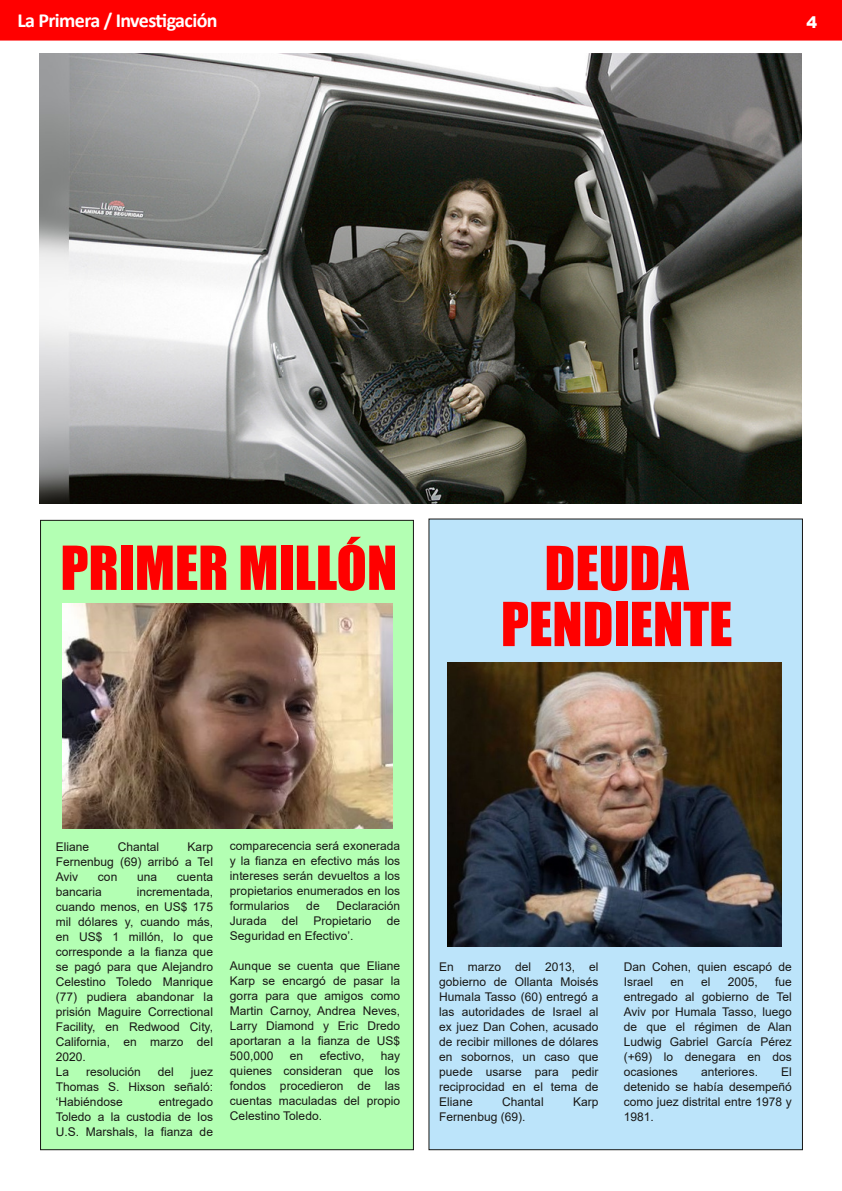
<style>
.page{position:relative;width:842px;height:1191px;background:#fff}
.page>*{position:absolute;margin:0;border:0;box-sizing:border-box;transform-origin:0 0}
.t1{font:56px/56px "Impact";color:#f00;text-align:center}
.t2{font:700 20px "Calibri";letter-spacing:-.03em;color:#fff}
.t3{font:900 16px "Arial";color:#fff}
.t4{font:12px/15px "Arial";color:#181715;text-align:justify}
</style>
<div class="page">
<div style="left:0;top:0;width:841px;height:40px;background:#f00"></div>
<div style="left:0;top:0;width:842px;height:41px;border:1px solid #f00"></div>
<div style="left:41px;top:520px;width:372px;height:629px;background:#b3ffb3"></div>
<div style="left:429px;top:519px;width:373px;height:630px;background:#bce4fa"></div>
<img style="left:448px;top:662px;width:334px;height:284px">
<img style="left:40px;top:53px;width:762px;height:450px">
<img style="left:62px;top:603px;width:330px;height:225px">
<h2 class="t2" style="left:17px;top:12px;width:202px">La Primera / Investigación</h2>
<h3 class="t3" style="left:806px;top:10px;width:12px">4</h3>
<h1 class="t1" style="left:60px;top:539px;width:338px">PRIMER MILLÓN</h1>
<h1 class="t1" style="left:501px;top:540px;width:233px">DEUDA<br>PENDIENTE</h1>
<p class="t4" style="left:56px;top:839px;width:35px">Eliane</p>
<p class="t4" style="left:118px;top:839px;width:43px">Chantal</p>
<p class="t4" style="left:56px;top:839px;width:159px;text-indent:132px">Karp Fernenbug (69) arribó a Tel Aviv</p>
<p class="t4" style="left:98px;top:869px;width:21px">con</p>
<p class="t4" style="left:137px;top:869px;width:22px">una</p>
<p class="t4" style="left:177px;top:869px;width:38px">cuenta</p>
<p class="t4" style="left:56px;top:884px;width:48px">bancaria</p>
<p class="t4" style="left:56px;top:884px;width:159px;text-align:left;text-indent:81px">incrementada, cuando menos, en US$ 175 mil dólares y, cuando más, en US$ 1 millón, lo que corresponde a la fianza que se pagó para que Alejandro<br>Celestino Toledo Manrique (77) pudiera abandonar la prisión Maguire Correctional<br>Facility, en Redwood City,<br>California, en marzo del<br>2020.<br>La</p>
<p class="t4" style="left:86px;top:1064px;width:56px">resolución</p>
<p class="t4" style="left:158px;top:1064px;width:18px">del</p>
<p class="t4" style="left:56px;top:1064px;width:159px;text-indent:135px">juez Thomas S. Hixson señaló: ‘Habiéndose</p>
<p class="t4" style="left:56px;top:1094px;width:159px;text-indent:103px">entregado Toledo a la custodia de los U.S. Marshals, la fianza de</p>
<p class="t4" style="left:230px;top:838px;width:172px">comparecencia será exonerada y la fianza en efectivo más los intereses serán devueltos a los propietarios enumerados en los formularios</p>
<p class="t4" style="left:306px;top:898px;width:15px">de</p>
<p class="t4" style="left:337px;top:898px;width:65px">Declaración</p>
<p class="t4" style="left:230px;top:913px;width:38px">Jurada</p>
<p class="t4" style="left:282px;top:913px;width:18px">del</p>
<p class="t4" style="left:313px;top:913px;width:60px">Propietario</p>
<p class="t4" style="left:387px;top:913px;width:15px">de</p>
<p class="t4" style="left:230px;top:928px;width:125px">Seguridad en Efectivo’.</p>
<p class="t4" style="left:230px;top:958px;width:172px">Aunque se cuenta que Eliane Karp se encargó de pasar la gorra para que amigos como Martin Carnoy, Andrea Neves, Larry Diamond y Eric Dredo aportaran a la fianza de US$ 500,000</p>
<p class="t4" style="left:290px;top:1048px;width:15px">en</p>
<p class="t4" style="left:320px;top:1048px;width:46px">efectivo,</p>
<p class="t4" style="left:230px;top:1048px;width:172px;text-indent:151px">hay quienes consideran que los fondos procedieron de las cuentas maculadas del propio Celestino Toledo.</p>
<p class="t4" style="left:439px;top:959px;width:161px">En marzo del 2013, el gobierno de Ollanta Moisés Humala Tasso (60) entregó a las autoridades de Israel al ex juez Dan Cohen, acusado de recibir millones de dólares en sobornos, un caso que puede usarse para pedir reciprocidad en el tema de Eliane</p>
<p class="t4" style="left:502px;top:1094px;width:43px">Chantal</p>
<p class="t4" style="left:573px;top:1094px;width:27px">Karp</p>
<p class="t4" style="left:439px;top:1109px;width:88px">Fernenbug (69).</p>
<p class="t4" style="left:624px;top:959px;width:170px">Dan Cohen, quien escapó de<br>Israel</p>
<p class="t4" style="left:624px;top:974px;width:170px;text-indent:152px">fue entregado al gobierno de Tel Aviv por Humala Tasso, luego de que el régimen de Alan Ludwig Gabriel García Pérez (+69) lo denegara en dos ocasiones</p>
<p class="t4" style="left:670px;top:974px;width:15px">en</p>
<p class="t4" style="left:701px;top:974px;width:11px">el</p>
<p class="t4" style="left:728px;top:974px;width:32px">2005,</p>
<p class="t4" style="left:624px;top:1064px;width:170px;text-indent:158px">El detenido se había desempeñó como juez distrital entre 1978 y 1981.</p>
<p class="t4" style="left:701px;top:1064px;width:58px">anteriores.</p>
</div>
